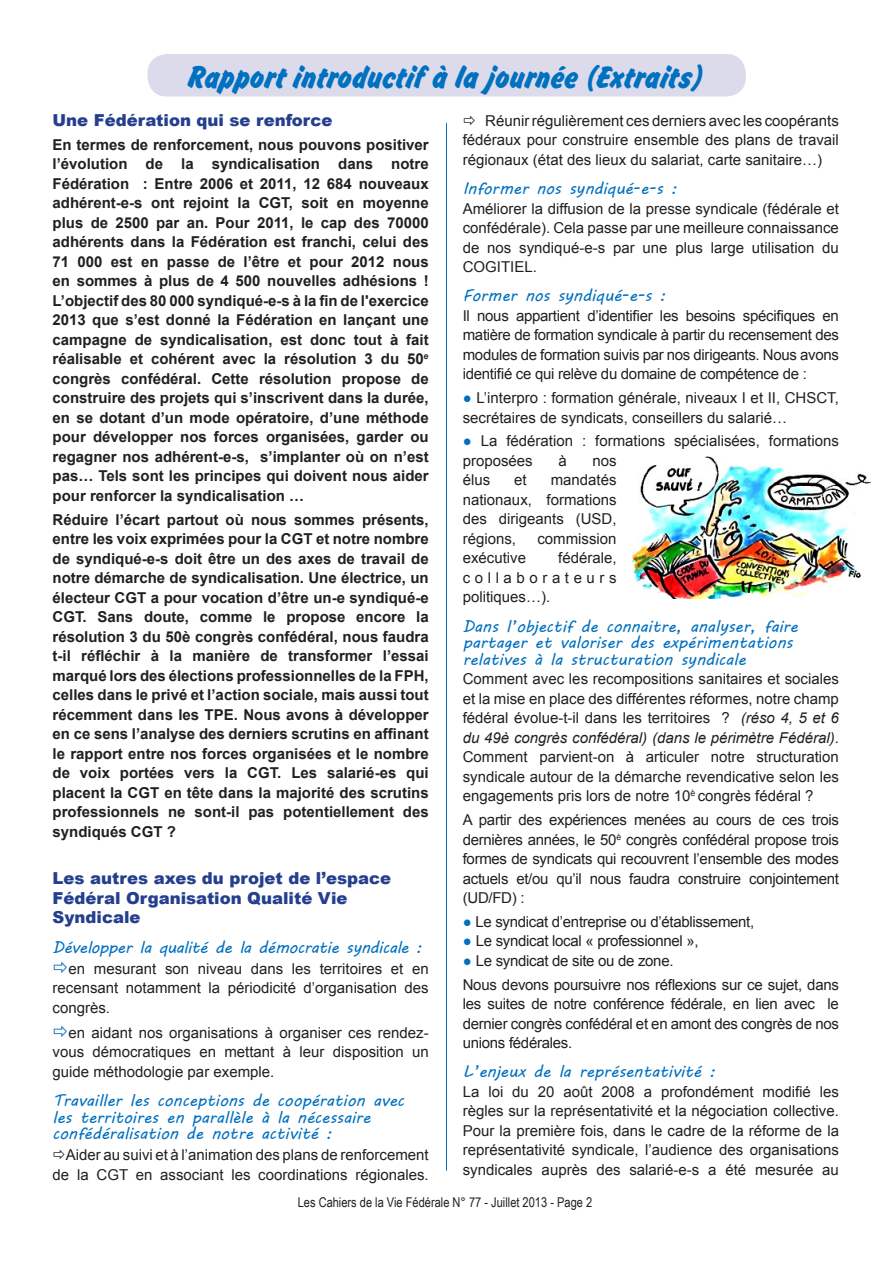
<style>
.page{position:relative;width:893px;height:1263px;background:#fff}
.page>*{position:absolute;margin:0;border:0;box-sizing:border-box;transform-origin:0 0}
.titre_gros{font:33px "Brush Hand New";color:#0070c0}
.soustitre{font:16.5px/16.5px "MV Boli";color:#0070c0}
.txt_interventions{font:900 16.5px/19.5px "Arial";color:#253f8e}
.soustitre-2{font:16.5px "MV Boli";letter-spacing:-.02em;color:#0070c0}
.txt_interventions-2{font:15px/19.5px "Arial";color:#231f20;text-align:justify}
.txt_interventions-3{font:700 15px/19.5px "Arial";color:#231f20;text-align:justify}
.txt_interventions-4{font:15px "Arial";letter-spacing:-.02em;color:#231f20}
.t1{font:13.5px "Arial Narrow";color:#231f20}
.s1{font-family:"Trebuchet MS";color:#0070c0}
.s2{font-style:italic}
</style>
<div class="page">
<hr style="left:446px;top:123px;width:1px;height:1048px;background:#0070c0">
<div style="left:148px;top:54px;width:598px;height:43px;background:#dbdbeb;border-radius:20px"></div>
<img style="left:632px;top:456px;width:239px;height:142px">
<p class="titre_gros" style="left:189px;top:56px;width:515px">Rapport introductif à la journée (Extraits)</p>
<p class="txt_interventions" style="left:53px;top:110px;width:281px">Une Fédération qui se renforce</p>
<p class="txt_interventions-3" style="left:53px;top:135px;width:378px">En termes de renforcement, nous pouvons positiver l’évolution de la syndicalisation dans notre Fédération : Entre 2006 et 2011, 12 684 nouveaux adhérent-e-s ont rejoint la CGT, soit en moyenne plus de 2500 par an. Pour 2011, le cap des 70000 adhérents dans la Fédération est franchi, celui des 71 000 est en passe de l’être et pour 2012 nous en sommes à plus de 4 500 nouvelles adhésions !<br>L’objectif des 80 000 syndiqué-e-s à la fin de l'exercice 2013 que s’est donné la Fédération en lançant une campagne de syndicalisation, est donc tout à fait réalisable et cohérent avec la résolution 3 du 50<sup>e </sup>congrès confédéral. Cette résolution propose de construire des projets qui s’inscrivent dans la durée, en se dotant d’un mode opératoire, d’une méthode pour développer nos forces organisées, garder ou regagner nos adhérent-e-s, s’implanter où on n’est pas… Tels sont les principes qui doivent nous aider pour renforcer la syndicalisation …</p>
<p class="txt_interventions-3" style="left:53px;top:510px;width:378px">Réduire l’écart partout où nous sommes présents, entre les voix exprimées pour la CGT et notre nombre de syndiqué-e-s doit être un des axes de travail de notre démarche de syndicalisation. Une électrice, un électeur CGT a pour vocation d’être un-e syndiqué-e CGT. Sans doute, comme le propose encore la résolution 3 du 50è congrès confédéral, nous faudra t-il réfléchir à la manière de transformer l’essai marqué lors des élections professionnelles de la FPH, celles dans le privé et l’action sociale, mais aussi tout récemment dans les TPE. Nous avons à développer en ce sens l’analyse des derniers scrutins en affinant le rapport entre nos forces organisées et le nombre de voix portées vers la CGT. Les salarié-es qui placent la CGT en tête dans la majorité des scrutins professionnels ne sont-il pas potentiellement des syndiqués CGT ?</p>
<p class="txt_interventions" style="left:53px;top:868px;width:340px">Les autres axes du projet de l’espace<br>Fédéral Organisation Qualité Vie<br>Syndicale</p>
<p class="soustitre-2" style="left:53px;top:935px;width:371px">Développer la qualité de la démocratie syndicale :</p>
<p class="txt_interventions-2" style="left:53px;top:958px;width:378px;text-indent:16px">en mesurant son niveau dans les territoires et en recensant notamment la périodicité d’organisation des congrès.</p>
<p class="txt_interventions-2" style="left:53px;top:1023px;width:378px;text-indent:16px">en aidant nos organisations à organiser ces rendez&shy;vous démocratiques en mettant à leur disposition un guide méthodologie par exemple.</p>
<p class="soustitre" style="left:53px;top:1092px;width:353px">Travailler les conceptions de coopération avec les territoires en parallèle à la nécessaire confédéralisation de notre activité :</p>
<p class="txt_interventions-2" style="left:53px;top:1145px;width:378px;text-align:right">Aider au suivi et à l’animation des plans de renforcement de la CGT en associant les coordinations régionales.</p>
<p class="txt_interventions-2" style="left:463px;top:111px;width:378px;text-indent:22px">Réunir régulièrement ces derniers avec les coopérants fédéraux pour construire ensemble des plans de travail régionaux (état des lieux du salariat, carte sanitaire…)</p>
<p class="soustitre" style="left:463px;top:180px;width:216px">Informer nos syndiqué-e-s :</p>
<p class="txt_interventions-2" style="left:463px;top:199px;width:378px">Améliorer la diffusion de la presse syndicale (fédérale et confédérale). Cela passe par une meilleure connaissance de nos syndiqué-e-s par une plus large utilisation du COGITIEL.</p>
<p class="soustitre" style="left:463px;top:287px;width:205px">Former nos syndiqué-e-s :</p>
<p class="txt_interventions-2" style="left:463px;top:306px;width:378px">Il nous appartient d’identifier les besoins spécifiques en matière de formation syndicale à partir du recensement des modules de formation suivis par nos dirigeants. Nous avons identifié ce qui relève du domaine de compétence de :</p>
<p class="txt_interventions-2" style="left:463px;top:388px;width:378px"><span class="s1">●</span> L’interpro : formation générale, niveaux I et II, CHSCT, secrétaires de syndicats, conseillers du salarié…</p>
<p class="txt_interventions-2" style="left:463px;top:431px;width:378px"><span class="s1">●</span> La fédération : formations spécialisées, formations proposées</p>
<p class="txt_interventions-2" style="left:558px;top:451px;width:10px">à</p>
<p class="txt_interventions-2" style="left:592px;top:451px;width:26px">nos</p>
<p class="txt_interventions-2" style="left:463px;top:470px;width:155px;text-indent:88px">mandatés nationaux, formations des dirigeants (USD, régions,</p>
<p class="txt_interventions-2" style="left:463px;top:470px;width:29px">élus</p>
<p class="txt_interventions-2" style="left:514px;top:470px;width:14px">et</p>
<p class="txt_interventions-2" style="left:537px;top:529px;width:81px">commission</p>
<p class="txt_interventions-2" style="left:463px;top:548px;width:155px;text-indent:95px">fédérale, collaborateurs politiques…).</p>
<p class="soustitre" style="left:463px;top:617px;width:337px">Dans l’objectif de connaitre, analyser, faire partager et valoriser des expérimentations relatives à la structuration syndicale</p>
<p class="txt_interventions-2" style="left:463px;top:669px;width:378px">Comment avec les recompositions sanitaires et sociales et la mise en place des différentes réformes, notre champ fédéral évolue-t-il dans les territoires ? <span class="s2">(réso 4, 5 et 6 du 49è congrès confédéral) (dans le périmètre Fédéral)</span>.<br>Comment parvient-on à articuler notre structuration syndicale autour de la démarche revendicative selon les engagements pris lors de notre 10<sup>è</sup> congrès fédéral ?</p>
<p class="txt_interventions-2" style="left:463px;top:810px;width:378px">A partir des expériences menées au cours de ces trois dernières années, le 50<sup>è</sup> congrès confédéral propose trois formes de syndicats qui recouvrent l’ensemble des modes actuels et/ou qu’il nous faudra construire conjointement (UD/FD) :</p>
<p class="txt_interventions-4" style="left:463px;top:911px;width:293px"><span class="s1">●</span> Le syndicat d’entreprise ou d’établissement,</p>
<p class="txt_interventions-4" style="left:463px;top:931px;width:237px"><span class="s1">●</span> Le syndicat local « professionnel »,</p>
<p class="txt_interventions-4" style="left:463px;top:950px;width:212px"><span class="s1">●</span> Le syndicat de site ou de zone.</p>
<p class="txt_interventions-2" style="left:463px;top:974px;width:378px">Nous devons poursuivre nos réflexions sur ce sujet, dans les suites de notre conférence fédérale, en lien avec le dernier congrès confédéral et en amont des congrès de nos unions fédérales.</p>
<p class="soustitre" style="left:463px;top:1063px;width:254px">L’enjeux de la représentativité :</p>
<p class="txt_interventions-2" style="left:463px;top:1082px;width:378px">La loi du 20 août 2008 a profondément modifié les règles sur la représentativité et la négociation collective.<br>Pour la première fois, dans le cadre de la réforme de la représentativité syndicale, l’audience des organisations syndicales auprès des salarié-e-s a été mesurée au</p>
<p class="txt_interventions-2" style="left:463px;top:548px;width:65px">exécutive</p>
<p class="t1" style="left:298px;top:1193px;width:296px">Les Cahiers de la Vie Fédérale N° 77 - Juillet 2013 - Page 2</p>
</div>
